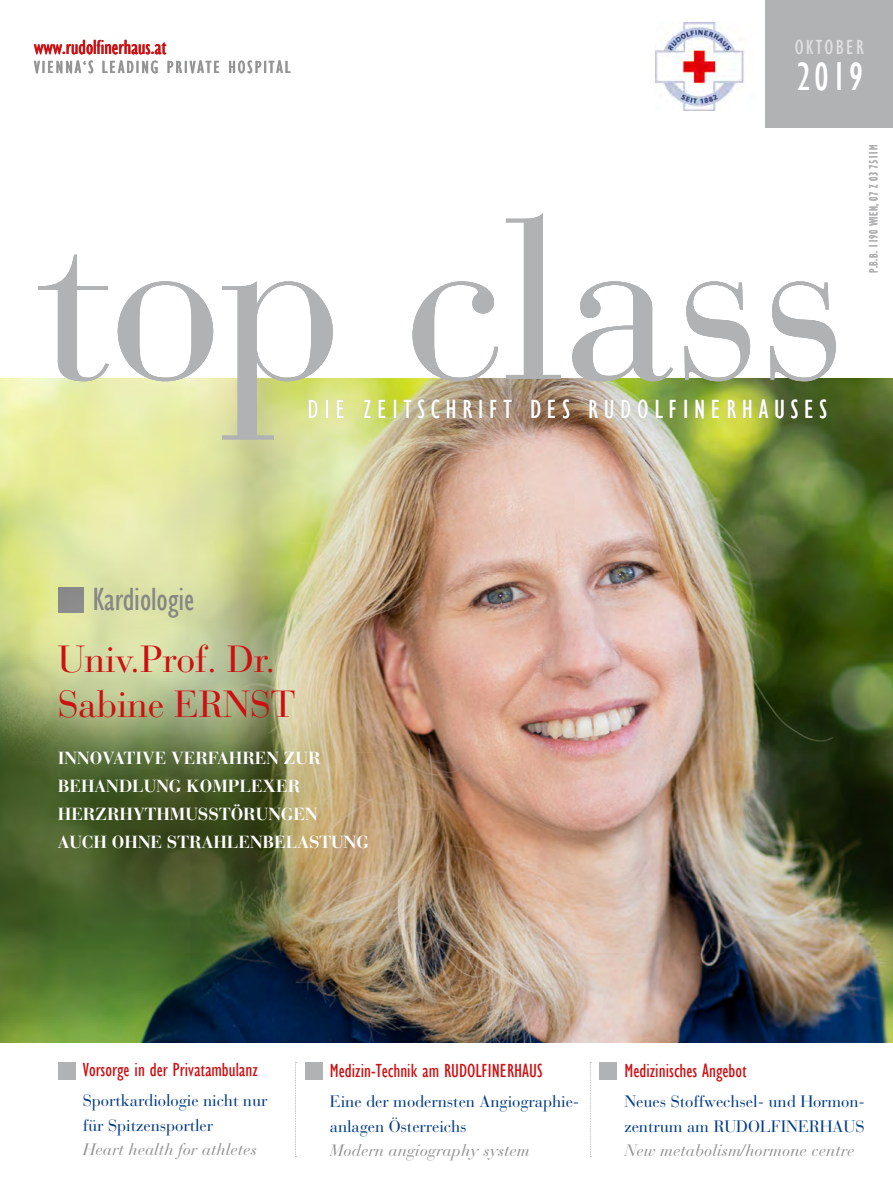
<style>
.page{position:relative;width:893px;height:1191px;background:#fff}
.page>*{position:absolute;margin:0;border:0;box-sizing:border-box;transform-origin:0 0}
.t1{font:225px "Bauer Bodoni";letter-spacing:-.01em;color:#b1b2b3}
.t2{font:40.5px "Gill Sans Condensed";color:#fff}
.t3{font:37.5px/45px "Bauer Bodoni";letter-spacing:-.01em;color:#cd1013}
.t4{font:33px "Gill Sans Condensed";letter-spacing:-.005em;color:#868786}
.t5{font:27px "Gill Sans Condensed";letter-spacing:.21em;color:#fff}
.t6{font:21px "Gill Sans Condensed";color:#cd1013}
.t7{font:21px "Gill Sans Condensed";letter-spacing:.11em;color:#e1e1e1}
.t8{font:19.5px "Gill Sans Condensed";color:#cd1013}
.t9{font:18px "Gill Sans Condensed";letter-spacing:.11em;color:#939494}
.t10{font:700 17.4px/28.2px "Bauer Bodoni";color:#fff}
.t11{font:16.5px/25.5px "Bauer Bodoni";letter-spacing:-.005em;color:#013b85}
.t12{font:italic 16.5px "Bauer Bodoni";color:#939494}
.t13{font:12px "Gill Sans Condensed";letter-spacing:.02em;color:#b1b2b3}
</style>
<div class="page">
<img style="left:0;top:378px;width:893px;height:664px">
<img style="left:655px;top:22px;width:89px;height:88px">
<div style="left:765px;top:0;width:128px;height:128px;background:#b1b2b3"></div>
<div style="left:0;top:568px;width:368px;height:228px;background:#fff;opacity:.66"></div>
<div style="left:305px;top:1062px;width:17px;height:17px;background:#b1b2b3"></div>
<div style="left:59px;top:1062px;width:17px;height:17px;background:#b1b2b3"></div>
<div style="left:600px;top:1062px;width:17px;height:17px;background:#b1b2b3"></div>
<svg style="left:295px;top:1062px;width:1px;height:95px"></svg>
<svg style="left:590px;top:1062px;width:1px;height:95px"></svg>
<p class="t6" style="left:34px;top:36px;width:134px">www.rudolfinerhaus.at</p>
<p class="t9" style="left:34px;top:58px;width:258px">VIENNA‘S LEADING PRIVATE HOSPITAL</p>
<p class="t7" style="left:795px;top:36px;width:70px">OKTOBER</p>
<h2 class="t2" style="left:796px;top:55px;width:68px">2019</h2>
<p class="t7" style="left:795px;top:36px;width:59px">FEBRUA</p>
<h2 class="t2" style="left:849px;top:55px;width:16px">7</h2>
<h1 class="t1" style="left:36px;top:167px;width:812px">top class</h1>
<h3 class="t5" style="left:308px;top:395px;width:521px">DIE ZEITSCHRIFT DES RUDOLFINERHAUSES</h3>
<p class="t13" style="left:867px;top:273px;width:129px;rotate:-90deg">P.B.B. 1190 WIEN, 07 Z 03 7511M</p>
<h3 class="t4" style="left:92px;top:581px;width:104px">Kardiologie</h3>
<h3 class="t3" style="left:58px;top:637px;width:239px">Univ.Prof. Dr.<br>Sabine ERNST</h3>
<p class="t10" style="left:58px;top:743px;width:313px">INNOVATIVE VERFAHREN ZUR<br>BEHANDLUNG KOMPLEXER<br>HERZRHYTHMUSSTÖRUNGEN<br>AUCH OHNE STRAHLENBELASTUNG</p>
<p class="t8" style="left:83px;top:1058px;width:177px">Vorsorge in der Privatambulanz</p>
<p class="t11" style="left:83px;top:1087px;width:186px">Sportkardiologie nicht nur für Spitzensportler</p>
<p class="t12" style="left:83px;top:1139px;width:176px">Heart health for athletes</p>
<p class="t8" style="left:330px;top:1059px;width:214px">Medizin-Technik am RUDOLFINERHAUS</p>
<p class="t11" style="left:330px;top:1088px;width:251px">Eine der modernsten Angiographie&shy;anlagen Österreichs</p>
<p class="t12" style="left:330px;top:1140px;width:201px">Modern angiography system</p>
<p class="t8" style="left:624px;top:1059px;width:124px">Medizinisches Angebot</p>
<p class="t11" style="left:624px;top:1088px;width:242px">Neues Stoffwechsel- und Hormon&shy;zentrum am RUDOLFINERHAUS</p>
<p class="t12" style="left:624px;top:1140px;width:232px">New metabolism/hormone centre</p>
</div>
